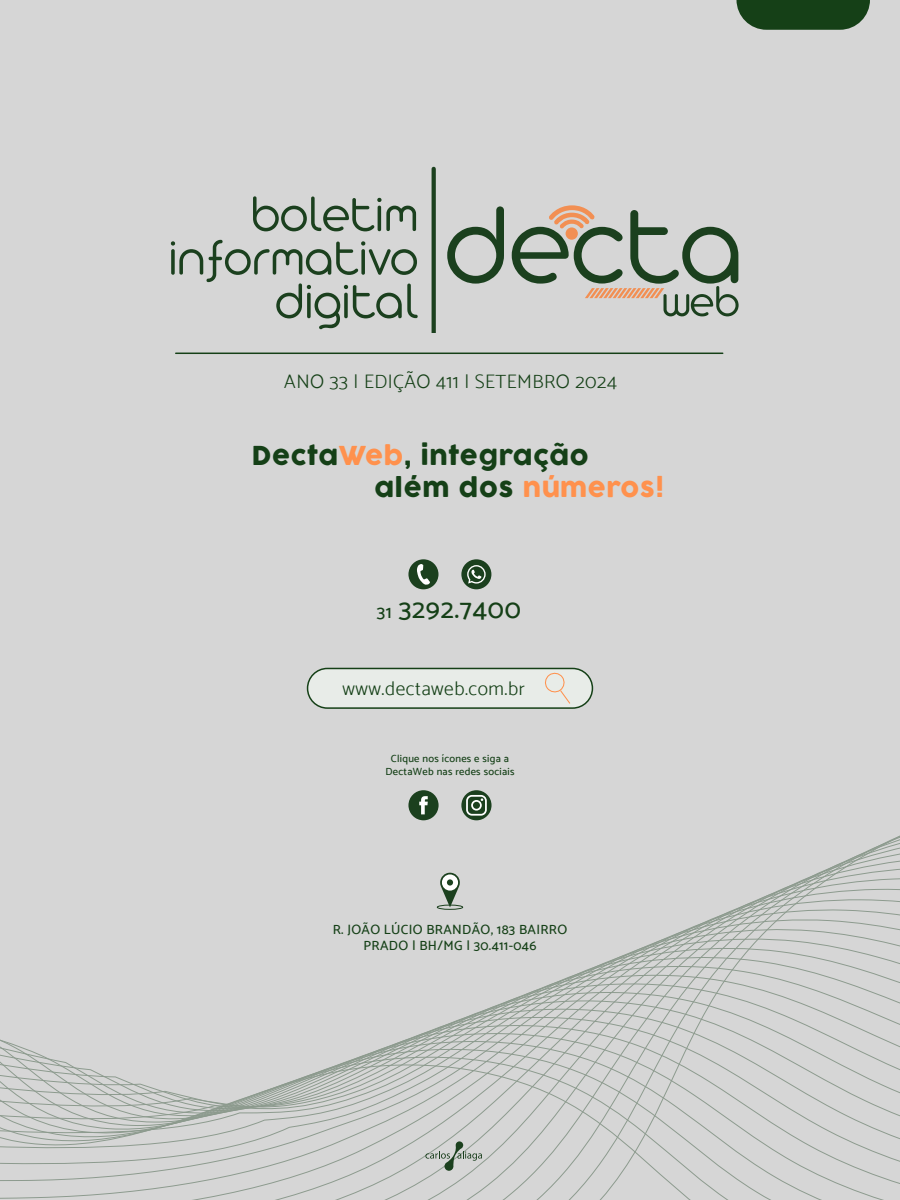
<style>
.page{position:relative;width:900px;height:1200px;background:#fff}
.page>*{position:absolute;margin:0;border:0;box-sizing:border-box;transform-origin:0 0}
.t1{font:300 54px/43.5px "Arista Pro Alternate";color:#1b401e;text-align:right}
.t2{font:27px "Mosk Medium 500";letter-spacing:.025em;color:#154017}
.t3{font:25.5px/31.5px "COCOGOOSE";letter-spacing:.025em;color:#154017}
.t4{font:19.5px "Mosk Light 300";letter-spacing:.025em;color:#154017}
.t5{font:13.5px/16.2px "Mosk Medium 500";letter-spacing:.025em;color:#154017;text-align:center}
.t6{font:10.5px/12.6px "Mosk Medium 500";letter-spacing:.025em;color:#154017;text-align:center}
.s1{color:#ff914d}
.s2{font-size:18px}
</style>
<div class="page">
<div style="left:0;top:0;width:900px;height:748px;background:#d6d6d6"></div>
<svg style="left:0;top:749px;width:900px;height:451px;background:#d1d2d1"></svg>
<svg style="left:425px;top:1141px;width:57px;height:30px;background:#b5bcb6"></svg>
<hr style="left:176px;top:353px;width:547px;height:1px;background:#154017">
<div style="left:308px;top:668px;width:284px;height:40px;background:#e8ece8;border-radius:20px"></div>
<div style="left:307px;top:668px;width:286px;height:41px;border:2px solid #154017;border-radius:20px"></div>
<svg style="left:545px;top:672px;width:26px;height:32px"></svg>
<div style="left:408px;top:790px;width:31px;height:30px;background:#1b401e;border-radius:50%"></div>
<svg style="left:419px;top:796px;width:9px;height:18px"></svg>
<div style="left:461px;top:790px;width:31px;height:30px;background:#1b401e;border-radius:50%"></div>
<svg style="left:466px;top:795px;width:21px;height:21px"></svg>
<svg style="left:736px;top:0;width:134px;height:30px;background:#29502b"></svg>
<svg style="left:447px;top:206px;width:57px;height:78px;background:#99a59a"></svg>
<svg style="left:512px;top:205px;width:227px;height:111px;background:#b0b3aa"></svg>
<svg style="left:432px;top:169px;width:4px;height:163px"></svg>
<svg style="left:440px;top:873px;width:20px;height:33px"></svg>
<div style="left:442px;top:874px;width:16px;height:17px;background:#fff;border-radius:50%"></div>
<div style="left:437px;top:905px;width:26px;height:5px;border:1px solid #1b401e;border-radius:50%"></div>
<div style="left:408px;top:559px;width:30px;height:30px;background:#1b401e;border-radius:50%"></div>
<svg style="left:417px;top:564px;width:13px;height:21px"></svg>
<div style="left:461px;top:559px;width:30px;height:30px;background:#1b401e;border-radius:50%"></div>
<svg style="left:467px;top:565px;width:19px;height:19px"></svg>
<div style="left:447px;top:879px;width:6px;height:7px;background:#1b411f;border-radius:50%"></div>
<h1 class="t1" style="left:168px;top:194px;width:251px">boletim informativo digital</h1>
<h3 class="t4" style="left:284px;top:370px;width:334px">ANO 33 | EDIÇÃO 411 | SETEMBRO 2024</h3>
<h3 class="t3" style="left:375px;top:440px;width:291px;text-indent:-123px">Decta<span class="s1">Web</span>, integração além dos <span class="s1">números!</span></h3>
<h2 class="t2" style="left:377px;top:593px;width:145px"><span class="s2">31</span> 3292.7400</h2>
<h3 class="t4" style="left:343px;top:677px;width:184px">www.dectaweb.com.br</h3>
<p class="t6" style="left:386px;top:752px;width:130px">Clique nos ícones e siga a<br>DectaWeb nas redes sociais</p>
<p class="t5" style="left:333px;top:921px;width:236px">R. JOÃO LÚCIO BRANDÃO, 183 BAIRRO<br>PRADO | BH/MG | 30.411-046</p>
</div>
